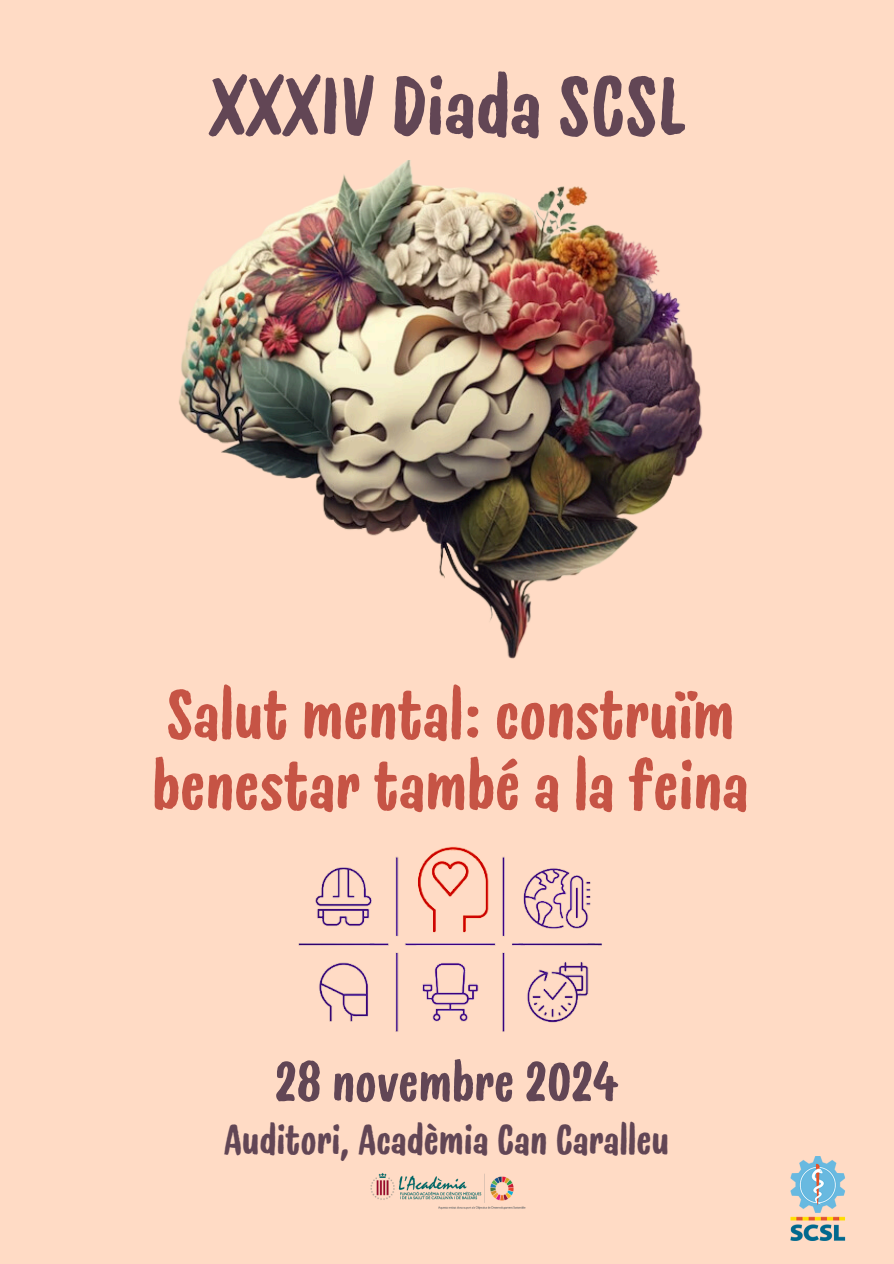
<style>
.page{position:relative;width:894px;height:1264px;background:#fff}
.page>*{position:absolute;margin:0;border:0;box-sizing:border-box;transform-origin:0 0}
.t1{font:90px "Handelson Four";color:#624655}
.t2{font:75px/70.8px "Handelson Four";color:#c65445}
.t3{font:60px "Handelson Four";color:#624655}
.t4{font:45px "Handelson Four";color:#624655}
</style>
<div class="page">
<div style="left:0;top:0;width:893px;height:1263px;background:#ffdbc5"></div>
<img style="left:179px;top:161px;width:524px;height:498px">
<img style="left:790px;top:1156px;width:56px;height:83px">
<img style="left:298px;top:856px;width:304px;height:176px">
<div style="left:512px;top:853px;width:87px;height:80px;background:#ffdbc5"></div>
<img style="left:520px;top:868px;width:72px;height:68px">
<img style="left:398px;top:846px;width:105px;height:95px">
<img style="left:370px;top:1173px;width:156px;height:37px">
<p class="t1" style="left:210px;top:58px;width:478px">XXXIV Diada SCSL</p>
<p class="t2" style="left:152px;top:679px;width:598px">Salut mental: construïm benestar també a la feina</p>
<p class="t3" style="left:275px;top:1049px;width:344px">28 novembre 2024</p>
<h2 class="t4" style="left:224px;top:1114px;width:446px">Auditori, Acadèmia Can Caralleu</h2>
</div>
